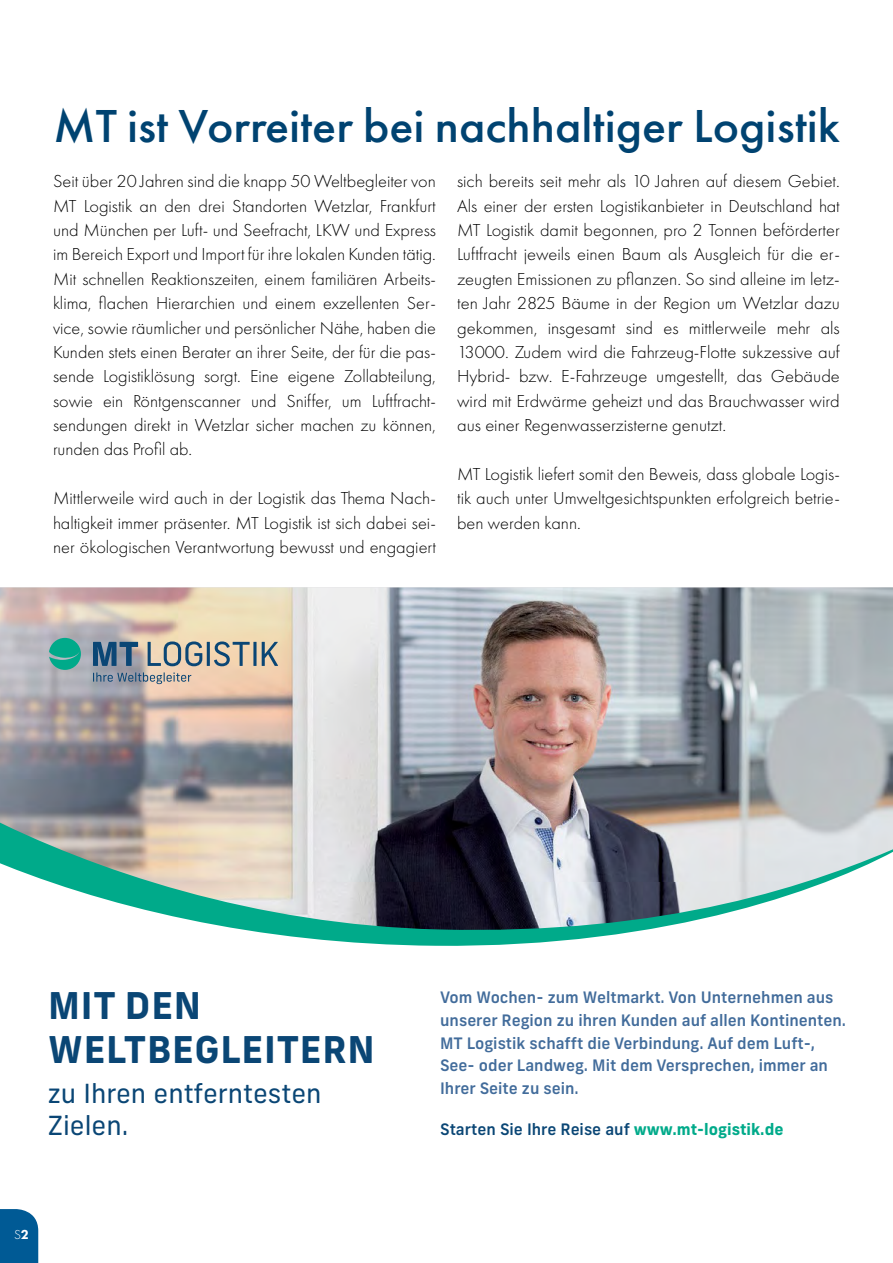
<style>
.page{position:relative;width:893px;height:1263px;background:#fff}
.page>*{position:absolute;margin:0;border:0;box-sizing:border-box;transform-origin:0 0}
.t1{font:500 48px "Futura PT";color:#004371;scale:1.04 1}
.t2{font:700 36.75px/44.1px "New Frank";letter-spacing:.02em;color:#0a4675}
.t3{font:26.25px/31.5px "New Frank";color:#0a4675}
.t4{font:300 18px/24.3px "Futura PT";color:#000;text-align:justify}
.t5{font:500 15.75px/22.8px "New Frank";color:#426c9b}
.t6{font:500 15.75px "New Frank";color:#0a4675}
.t7{font:300 13.5px "Futura PT";color:#fff}
.s1{font-weight:800}
.s2{font-weight:700;color:#00aa8a}
</style>
<div class="page">
<img style="left:0;top:587px;width:893px;height:227px">
<svg style="left:0;top:814px;width:893px;height:132px"></svg>
<svg style="left:49px;top:638px;width:32px;height:32px"></svg>
<svg style="left:93px;top:641px;width:185px;height:43px;background:#a9a6a1"></svg>
<div style="left:0;top:1209px;width:38px;height:54px;background:#005a95"></div>
<h1 class="t1" style="left:53px;top:97px;width:758px">MT ist Vorreiter bei nachhaltiger Logistik</h1>
<p class="t4" style="left:53px;top:169px;width:384px">Seit über 20 Jahren sind die knapp 50 Weltbegleiter von MT Logistik an den drei Standorten Wetzlar, Frankfurt und München per Luft- und Seefracht, LKW und Express im Bereich Export und Import für ihre lokalen Kunden tätig.<br>Mit schnellen Reaktionszeiten, einem familiären Arbeits&shy;klima, flachen Hierarchien und einem exzellenten Ser&shy;vice, sowie räumlicher und persönlicher Nähe, haben die Kunden stets einen Berater an ihrer Seite, der für die pas&shy;sende Logistiklösung sorgt. Eine eigene Zollabteilung, sowie ein Röntgenscanner und Sniffer, um Luftfracht&shy;sendungen direkt in Wetzlar sicher machen zu können, runden das Profil ab.</p>
<p class="t4" style="left:53px;top:486px;width:384px">Mittlerweile wird auch in der Logistik das Thema Nach&shy;haltigkeit immer präsenter. MT Logistik ist sich dabei sei&shy;ner ökologischen Verantwortung bewusst und engagiert</p>
<p class="t4" style="left:457px;top:169px;width:384px">sich bereits seit mehr als 10 Jahren auf diesem Gebiet.<br>Als einer der ersten Logistikanbieter in Deutschland hat MT Logistik damit begonnen, pro 2 Tonnen beförderter Luftfracht jeweils einen Baum als Ausgleich für die er&shy;zeugten Emissionen zu pflanzen. So sind alleine im letz&shy;ten Jahr 2825 Bäume in der Region um Wetzlar dazu gekommen, insgesamt sind es mittlerweile mehr als 13000. Zudem wird die Fahrzeug-Flotte sukzessive auf Hybrid- bzw. E-Fahrzeuge umgestellt, das Gebäude wird mit Erdwärme geheizt und das Brauchwasser wird aus einer Regenwasserzisterne genutzt.</p>
<p class="t4" style="left:457px;top:462px;width:384px">MT Logistik liefert somit den Beweis, dass globale Logis&shy;tik auch unter Umweltgesichtspunkten erfolgreich betrie&shy;ben werden kann.</p>
<h2 class="t2" style="left:48px;top:983px;width:328px">MIT DEN<br>WELTBEGLEITERN</h2>
<h3 class="t3" style="left:48px;top:1078px;width:275px">zu Ihren entferntesten<br>Zielen.</h3>
<p class="t7" style="left:14px;top:1227px;width:17px">S<span class="s1">2</span></p>
<p class="t5" style="left:440px;top:986px;width:407px">Vom Wochen- zum Weltmarkt. Von Unternehmen aus unserer Region zu ihren Kunden auf allen Kontinenten.<br>MT Logistik schafft die Verbindung. Auf dem Luft-, See- oder Landweg. Mit dem Versprechen, immer an Ihrer Seite zu sein.</p>
<p class="t6" style="left:440px;top:1119px;width:345px">Starten Sie Ihre Reise auf <span class="s2">www.mt-logistik.de</span></p>
</div>
